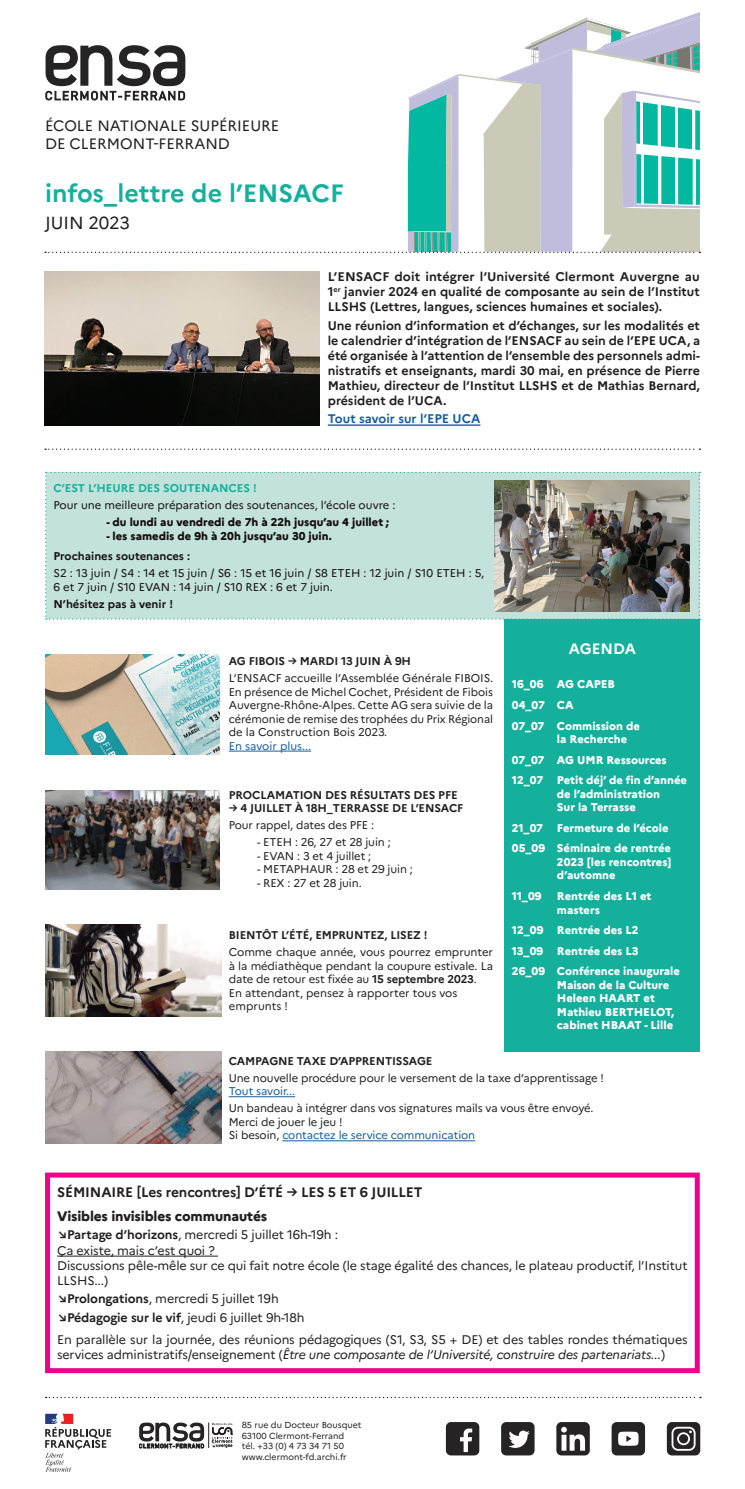
<style>
.page{position:relative;width:745px;height:1489px;background:#fff}
.page>*{position:absolute;margin:0;border:0;box-sizing:border-box;transform-origin:0 0}
.t1{font:700 25px "Marianne";color:#14b09b}
.t2{font:17.5px "Marianne";color:#231f20}
.t3{font:15px/18px "Marianne";color:#231f20}
.t4{font:700 15px "Marianne";color:#fff}
.t5{font:700 13.75px "Marianne";letter-spacing:-.01em;color:#231f20}
.t6{font:800 13.75px "Marianne";letter-spacing:-.01em;color:#231f20}
.t7{font:700 12.5px/15px "Marianne";color:#231f20;text-align:justify}
.t8{font:12.5px/15px "Marianne";letter-spacing:-.01em;color:#231f20}
.t9{font:700 12.5px "Marianne";color:#175d9e}
.t10{font:11.25px/13.5px "Marianne";letter-spacing:-.01em;color:#231f20}
.t11{font:800 11.25px/20.6px "Marianne";color:#fff}
.t12{font:11.25px/13.5px "Marianne";color:#150e10}
.t13{font:700 11.25px "Marianne";letter-spacing:-.01em;color:#231f20}
.t14{font:800 11.25px "Marianne";color:#150e10}
.t15{font:700 11.25px "Marianne";color:#150e10}
.t16{font:11.25px "Marianne";letter-spacing:-.005em;color:#175d9e}
.t17{font:700 11.25px "Marianne";color:#14b09b}
.t18{font:8.75px/10.5px "Marianne";color:#231f20}
.s1{font-weight:700}
.s2{color:#175d9e}
.s3{font-style:italic}
</style>
<div class="page">
<svg style="left:45px;top:448px;width:654px;height:2px"></svg>
<div style="left:504px;top:619px;width:195px;height:432px;background:#14b09b"></div>
<hr style="left:327px;top:424px;width:153px;height:2px;background:#175d9e">
<img style="left:45px;top:654px;width:174px;height:101px">
<hr style="left:229px;top:750px;width:82px;height:1px;background:#175d9e">
<div style="left:45px;top:471px;width:654px;height:148px;background:#c3e2db"></div>
<svg style="left:139px;top:1422px;width:94px;height:25px"></svg>
<svg style="left:45px;top:1413px;width:66px;height:58px"></svg>
<svg style="left:445px;top:1422px;width:34px;height:33px"></svg>
<svg style="left:501px;top:1422px;width:33px;height:33px"></svg>
<svg style="left:556px;top:1422px;width:33px;height:33px"></svg>
<svg style="left:611px;top:1422px;width:33px;height:33px"></svg>
<svg style="left:666px;top:1422px;width:33px;height:33px"></svg>
<svg style="left:678px;top:1433px;width:9px;height:10px"></svg>
<svg style="left:46px;top:1396px;width:649px;height:1px"></svg>
<img style="left:45px;top:790px;width:174px;height:99px">
<img style="left:44px;top:272px;width:275px;height:153px">
<svg style="left:45px;top:12px;width:654px;height:241px"></svg>
<img style="left:494px;top:480px;width:195px;height:131px">
<img style="left:45px;top:924px;width:176px;height:92px">
<img style="left:45px;top:1051px;width:176px;height:92px">
<hr style="left:228px;top:1096px;width:67px;height:1px;background:#175d9e">
<hr style="left:282px;top:1140px;width:193px;height:1px;background:#175d9e">
<hr style="left:57px;top:1255px;width:161px;height:1px;background:#231f20">
<div style="left:45px;top:1172px;width:654px;height:200px;border:5px solid #ed028c"></div>
<h3 class="t3" style="left:45px;top:117px;width:235px">ÉCOLE NATIONALE SUPÉRIEURE<br>DE CLERMONT-FERRAND</h3>
<h1 class="t1" style="left:45px;top:178px;width:300px">infos_lettre de l’ENSACF</h1>
<h2 class="t2" style="left:45px;top:212px;width:86px">JUIN 2023</h2>
<p class="t7" style="left:327px;top:269px;width:373px">L’ENSACF doit intégrer l’Université Clermont Auvergne au 1<sup>er</sup> janvier 2024 en qualité de composante au sein de l’Institut LLSHS (Lettres, langues, sciences humaines et sociales).</p>
<p class="t7" style="left:327px;top:318px;width:373px">Une réunion d’information et d’échanges, sur les modalités et le calendrier d’intégration de l’ENSACF au sein de l’EPE UCA, a été organisée à l’attention de l’ensemble des personnels admi&shy;nistratifs et enseignants, mardi 30 mai, en présence de Pierre Mathieu, directeur de l’Institut LLSHS et de Mathias Bernard, président de l’UCA.</p>
<p class="t9" style="left:327px;top:411px;width:154px">Tout savoir sur l’EPE UCA</p>
<p class="t17" style="left:53px;top:481px;width:205px">C’EST L’HEURE DES SOUTENANCES !</p>
<p class="t12" style="left:53px;top:498px;width:343px">Pour une meilleure préparation des soutenances, l’école ouvre :</p>
<p class="t14" style="left:106px;top:515px;width:284px">- du lundi au vendredi de 7h à 22h jusqu’au 4 juillet ;</p>
<p class="t14" style="left:106px;top:528px;width:226px">- les samedis de 9h à 20h jusqu’au 30 juin.</p>
<p class="t15" style="left:53px;top:549px;width:138px">Prochaines soutenances :</p>
<p class="t12" style="left:53px;top:566px;width:432px">S2 : 13 juin / S4 : 14 et 15 juin / S6 : 15 et 16 juin / S8 ETEH : 12 juin / S10 ETEH : 5,<br>6 et 7 juin / S10 EVAN : 14 juin / S10 REX : 6 et 7 juin.</p>
<p class="t15" style="left:53px;top:597px;width:121px">N’hésitez pas à venir !</p>
<p class="t13" style="left:229px;top:654px;width:184px">AG FIBOIS → MARDI 13 JUIN À 9H</p>
<p class="t10" style="left:229px;top:671px;width:266px;text-align:justify">L’ENSACF accueille l’Assemblée Générale FIBOIS.<br>En présence de Michel Cochet, Président de Fibois Auvergne-Rhône-Alpes. Cette AG sera suivie de la cérémonie de remise des trophées du Prix Régional de la Construction Bois 2023.</p>
<p class="t16" style="left:229px;top:738px;width:84px">En savoir plus...</p>
<p class="t13" style="left:229px;top:788px;width:230px">PROCLAMATION DES RÉSULTATS DES PFE</p>
<p class="t13" style="left:229px;top:801px;width:236px">→ 4 JUILLET À 18H_TERRASSE DE L’ENSACF</p>
<p class="t10" style="left:229px;top:818px;width:147px">Pour rappel, dates des PFE :</p>
<p class="t10" style="left:257px;top:835px;width:135px">- ETEH : 26, 27 et 28 juin ;</p>
<p class="t10" style="left:257px;top:849px;width:115px">- EVAN : 3 et 4 juillet ;</p>
<p class="t10" style="left:257px;top:862px;width:157px">- METAPHAUR : 28 et 29 juin ;</p>
<p class="t10" style="left:257px;top:876px;width:106px">- REX : 27 et 28 juin.</p>
<p class="t13" style="left:229px;top:928px;width:200px">BIENTÔT L’ÉTÉ, EMPRUNTEZ, LISEZ !</p>
<p class="t10" style="left:229px;top:945px;width:266px">Comme chaque année, vous pourrez emprunter à la médiathèque pendant la coupure estivale. La date de retour est fixée au <span class="s1">15 septembre 2023</span>.<br>En attendant, pensez à rapporter tous vos emprunts !</p>
<h3 class="t4" style="left:568px;top:639px;width:69px">AGENDA</h3>
<p class="t11" style="left:511px;top:674px;width:129px">16_06 AG CAPEB<br>04_07 CA<br>07_07 Commission de</p>
<p class="t11" style="left:511px;top:728px;width:176px;text-indent:45px">la Recherche<br>07_07 AG UMR Ressources<br>12_07 Petit déj’ de fin d’année</p>
<p class="t11" style="left:556px;top:787px;width:105px;line-height:13.5px">de l’administration<br>Sur la Terrasse</p>
<p class="t11" style="left:511px;top:817px;width:161px">21_07 Fermeture de l’école<br>05_09 Séminaire de rentrée</p>
<p class="t11" style="left:556px;top:855px;width:116px;line-height:13.5px">2023 [les rencontres] d’automne</p>
<p class="t11" style="left:511px;top:885px;width:31px">11_09</p>
<p class="t11" style="left:556px;top:889px;width:96px;line-height:13.5px">Rentrée des L1 et masters</p>
<p class="t11" style="left:511px;top:919px;width:169px">12_09 Rentrée des L2<br>13_09 Rentrée des L3<br>26_09 Conférence inaugurale</p>
<p class="t11" style="left:556px;top:978px;width:119px;line-height:13.5px">Maison de la Culture<br>Heleen HAART et<br>Mathieu BERTHELOT, cabinet HBAAT - Lille</p>
<p class="t13" style="left:228px;top:1053px;width:205px">CAMPAGNE TAXE D’APPRENTISSAGE</p>
<p class="t10" style="left:228px;top:1070px;width:376px">Une nouvelle procédure pour le versement de la taxe d’apprentissage !</p>
<p class="t16" style="left:228px;top:1084px;width:68px">Tout savoir...</p>
<p class="t10" style="left:228px;top:1101px;width:366px">Un bandeau à intégrer dans vos signatures mails va vous être envoyé.<br>Merci de jouer le jeu !<br>Si besoin, <span class="s2">contactez le service communication</span></p>
<p class="t5" style="left:57px;top:1183px;width:366px">SÉMINAIRE [Les rencontres] D’ÉTÉ → LES 5 ET 6 JUILLET</p>
<p class="t6" style="left:57px;top:1207px;width:211px">Visibles invisibles communautés</p>
<p class="t8" style="left:57px;top:1227px;width:631px"><span class="s1">↘Partage d’horizons</span>, mercredi 5 juillet 16h-19h :<br>Ça existe, mais c’est quoi ?<br>Discussions pêle-mêle sur ce qui fait notre école (le stage égalité des chances, le plateau productif, l’Institut LLSHS...)</p>
<p class="t8" style="left:57px;top:1289px;width:249px;line-height:18.5px"><span class="s1">↘Prolongations</span>, mercredi 5 juillet 19h <span class="s1">↘Pédagogie sur le vif</span>, jeudi 6 juillet 9h-18h</p>
<p class="t8" style="left:57px;top:1331px;width:631px">En parallèle sur la journée, des réunions pédagogiques (S1, S3, S5 + DE) et des tables rondes thématiques services administratifs/enseignement (<span class="s3">Être une composante de l’Université, construire des partenariats...</span>)</p>
<p class="t18" style="left:242px;top:1419px;width:121px">85 rue du Docteur Bousquet<br>63100 Clermont-Ferrand<br>tél. +33 (0) 4 73 34 71 50 www.clermont-fd.archi.fr</p>
</div>
